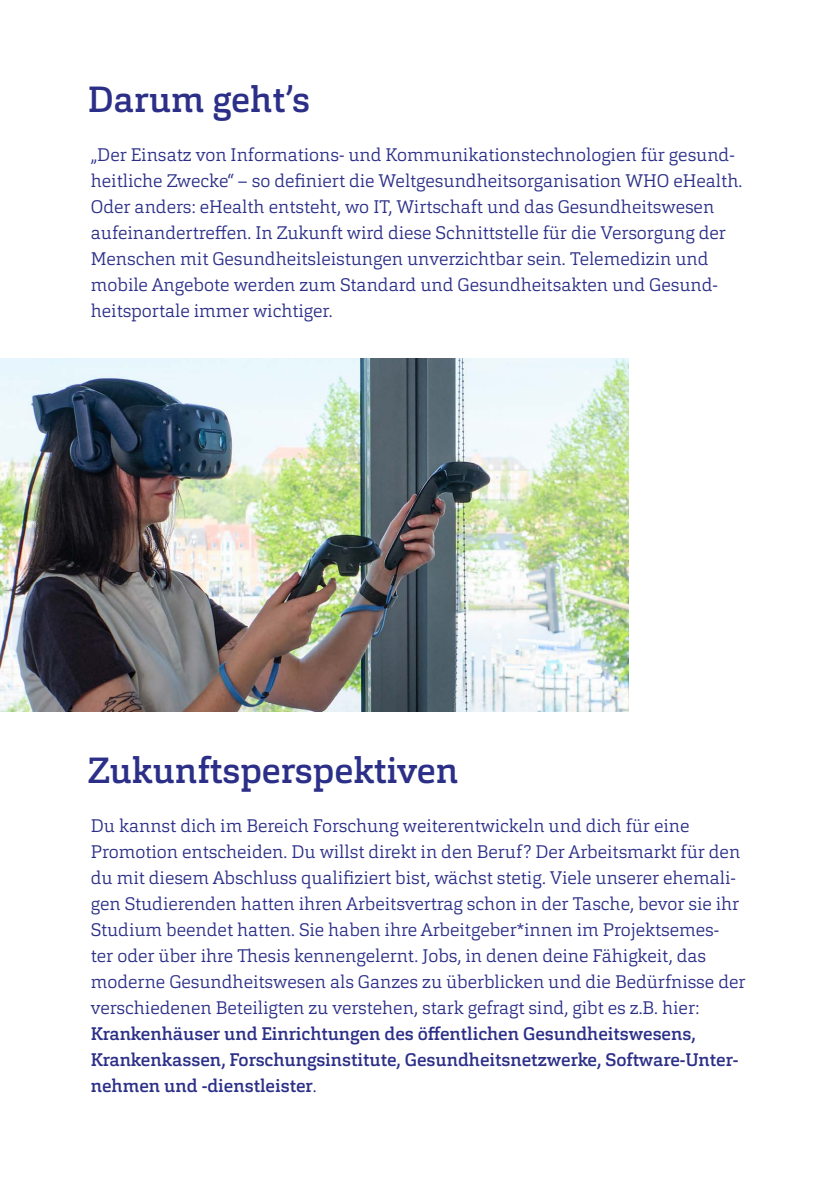
<style>
.page{position:relative;width:840px;height:1191px;background:#fff}
.page>*{position:absolute;margin:0;border:0;box-sizing:border-box;transform-origin:0 0}
.t1{font:500 36px "Cargan";color:#2c2f88}
.t2{font:300 18px/26px "Cargan";color:#2c2f88}
.t3{font:500 18px/26px "Cargan";color:#2c2f88}
.s1{font-weight:300}
</style>
<div class="page">
<img style="left:0;top:359px;width:628px;height:352px">
<h1 class="t1" style="left:88px;top:76px;width:223px">Darum geht’s</h1>
<p class="t2" style="left:91px;top:142px;width:652px">„Der Einsatz von Informations- und Kommunikationstechnologien für gesund&shy;heitliche Zwecke“ – so definiert die Weltgesundheitsorganisation WHO eHealth.<br>Oder anders: eHealth entsteht, wo IT, Wirtschaft und das Gesundheitswesen aufeinandertreffen. In Zukunft wird diese Schnittstelle für die Versorgung der Menschen mit Gesundheitsleistungen unverzichtbar sein. Telemedizin und mobile Angebote werden zum Standard und Gesundheitsakten und Gesund&shy;heitsportale immer wichtiger.</p>
<h1 class="t1" style="left:88px;top:747px;width:372px">Zukunftsperspektiven</h1>
<p class="t2" style="left:91px;top:812px;width:655px">Du kannst dich im Bereich Forschung weiterentwickeln und dich für eine Promotion entscheiden. Du willst direkt in den Beruf? Der Arbeitsmarkt für den du mit diesem Abschluss qualifiziert bist, wächst stetig. Viele unserer ehemali&shy;gen Studierenden hatten ihren Arbeitsvertrag schon in der Tasche, bevor sie ihr Studium beendet hatten. Sie haben ihre Arbeitgeber*innen im Projektsemes&shy;ter oder über ihre Thesis kennengelernt. Jobs, in denen deine Fähigkeit, das moderne Gesundheitswesen als Ganzes zu überblicken und die Bedürfnisse der verschiedenen Beteiligten zu verstehen, stark gefragt sind, gibt es z.B. hier:</p>
<p class="t3" style="left:91px;top:1020px;width:649px">Krankenhäuser und Einrichtungen des öffentlichen Gesundheitswesens,<br>Krankenkassen, Forschungsinstitute, Gesundheitsnetzwerke, Software-Unter&shy;nehmen und -dienstleister<span class="s1">.</span></p>
</div>
